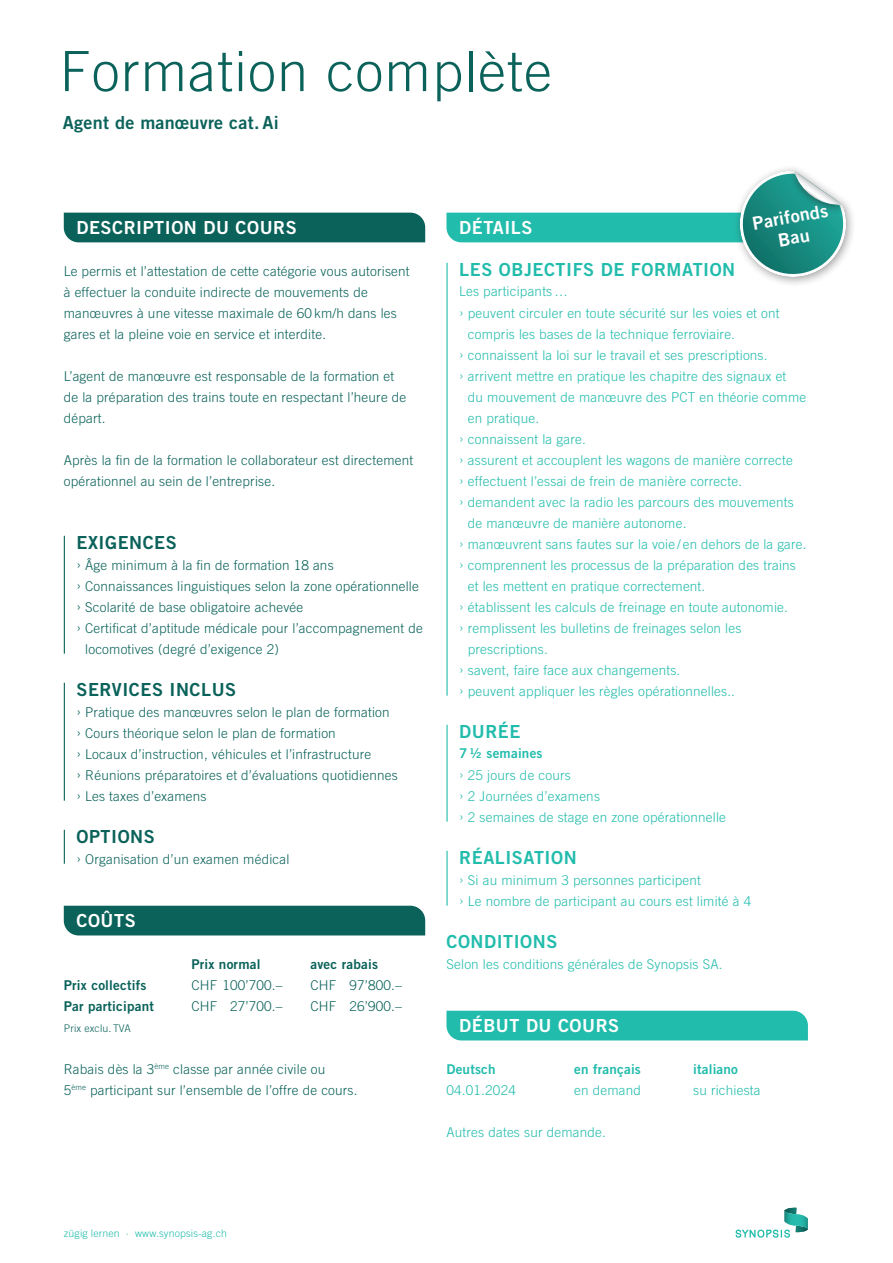
<style>
.page{position:relative;width:893px;height:1263px;background:#fff}
.page>*{position:absolute;margin:0;border:0;box-sizing:border-box;transform-origin:0 0}
.t1{font:300 55.5px "Trade Gothic LT Pro";letter-spacing:.025em;color:#0a625a}
.t2{font:18px/21px "Trade Gothic LT Pro Bd 2";letter-spacing:.03em;color:#fff;text-align:center}
.t3{font:18px "Trade Gothic LT Pro Bd 2";letter-spacing:.03em;color:#0a625a}
.t4{font:18px "Trade Gothic LT Pro Bd 2";letter-spacing:.03em;color:#22bcac}
.t5{font:300 13.5px/21px "Trade Gothic LT Pro";letter-spacing:.015em;color:#22bcac}
.t6{font:300 13.5px/21px "Trade Gothic LT Pro";letter-spacing:.015em;color:#0a625a}
.t7{font:13.5px "Trade Gothic LT Pro Bd 2";letter-spacing:.015em;color:#0a625a}
.t8{font:13.5px "Trade Gothic LT Pro Bd 2";letter-spacing:.015em;color:#22bcac}
.t9{font:300 10.5px "Trade Gothic LT Pro";letter-spacing:.015em;color:#22bcac}
.t10{font:300 10.5px "Trade Gothic LT Pro";letter-spacing:.015em;color:#0a625a}
</style>
<div class="page">
<svg style="left:736px;top:1207px;width:72px;height:31px"></svg>
<div style="left:64px;top:213px;width:361px;height:29px;background:#0a625a"></div>
<div style="left:64px;top:906px;width:361px;height:29px;background:#0a625a"></div>
<div style="left:446px;top:1011px;width:362px;height:29px;background:#22bcac"></div>
<hr style="left:64px;top:536px;width:1px;height:118px;background:#0a625a">
<hr style="left:64px;top:683px;width:1px;height:118px;background:#0a625a">
<hr style="left:446px;top:725px;width:2px;height:97px;background:#22bcac">
<hr style="left:446px;top:851px;width:2px;height:55px;background:#22bcac">
<hr style="left:64px;top:830px;width:1px;height:34px;background:#0a625a">
<hr style="left:446px;top:263px;width:2px;height:433px;background:#22bcac">
<div style="left:733px;top:164px;width:124px;height:124px;background:#231f20;opacity:.4"></div>
<svg style="left:446px;top:171px;width:403px;height:109px"></svg>
<h1 class="t1" style="left:60px;top:38px;width:494px">Formation complète</h1>
<h2 class="t3" style="left:63px;top:112px;width:217px">Agent de manœuvre cat. Ai</h2>
<h2 class="t2" style="left:77px;top:216px;width:222px">DESCRIPTION DU COURS</h2>
<p class="t6" style="left:64px;top:260px;width:347px">Le permis et l’attestation de cette catégorie vous autorisent à effectuer la conduite indirecte de mouvements de manœuvres à une vitesse maximale de 60 km/h dans les gares et la pleine voie en service et interdite.</p>
<p class="t6" style="left:64px;top:365px;width:344px">L’agent de manœuvre est responsable de la formation et de la préparation des trains toute en respectant l’heure de départ.</p>
<p class="t6" style="left:64px;top:449px;width:351px">Après la fin de la formation le collaborateur est directement opérationnel au sein de l’entreprise.</p>
<h2 class="t3" style="left:77px;top:531px;width:102px">EXIGENCES</h2>
<p class="t6" style="left:77px;top:554px;width:259px">› Âge minimum à la fin de formation 18 ans</p>
<p class="t6" style="left:77px;top:575px;width:344px">› Connaissances linguistiques selon la zone opérationnelle</p>
<p class="t6" style="left:77px;top:596px;width:228px">› Scolarité de base obligatoire achevée</p>
<p class="t6" style="left:77px;top:617px;width:348px">› Certificat d’aptitude médicale pour l’accompagnement de</p>
<p class="t6" style="left:85px;top:638px;width:195px">locomotives (degré d’exigence 2)</p>
<h2 class="t3" style="left:77px;top:678px;width:161px">SERVICES INCLUS</h2>
<p class="t6" style="left:77px;top:701px;width:323px">› Pratique des manœuvres selon le plan de formation<br>› Cours théorique selon le plan de formation<br>› Locaux d’instruction, véhicules et l’infrastructure<br>› Réunions préparatoires et d’évaluations quotidiennes › Les taxes d’examens</p>
<h2 class="t3" style="left:77px;top:825px;width:80px">OPTIONS</h2>
<p class="t6" style="left:77px;top:848px;width:214px">› Organisation d’un examen médical</p>
<h2 class="t2" style="left:77px;top:909px;width:61px">COÛTS</h2>
<p class="t7" style="left:191px;top:955px;width:71px">Prix normal</p>
<p class="t7" style="left:310px;top:955px;width:69px">avec rabais</p>
<p class="t7" style="left:64px;top:976px;width:84px">Prix collectifs</p>
<p class="t6" style="left:191px;top:974px;width:93px">CHF 100’700.–</p>
<p class="t6" style="left:310px;top:974px;width:93px">CHF 97’800.–</p>
<p class="t7" style="left:64px;top:997px;width:92px">Par participant</p>
<p class="t6" style="left:191px;top:995px;width:93px">CHF 27’700.–</p>
<p class="t6" style="left:310px;top:995px;width:93px">CHF 26’900.–</p>
<p class="t10" style="left:64px;top:1022px;width:69px">Prix exclu. TVA</p>
<p class="t6" style="left:64px;top:1058px;width:295px">Rabais dès la 3<sup>ème</sup> classe par année civile ou<br>5<sup>ème</sup> participant sur l’ensemble de l’offre de cours.</p>
<h2 class="t2" style="left:751px;top:213px;width:78px;rotate:-10deg">Parifonds<br>Bau</h2>
<h2 class="t2" style="left:459px;top:216px;width:75px">DÉTAILS</h2>
<h2 class="t4" style="left:459px;top:258px;width:278px">LES OBJECTIFS DE FORMATION</h2>
<p class="t5" style="left:459px;top:280px;width:110px">Les participants…</p>
<p class="t5" style="left:459px;top:302px;width:322px">› peuvent circuler en toute sécurité sur les voies et ont</p>
<p class="t5" style="left:468px;top:323px;width:269px">compris les bases de la technique ferroviaire.</p>
<p class="t5" style="left:459px;top:344px;width:310px">› connaissent la loi sur le travail et ses prescriptions.</p>
<p class="t5" style="left:459px;top:365px;width:329px">› arrivent mettre en pratique les chapitre des signaux et</p>
<p class="t5" style="left:468px;top:386px;width:340px">du mouvement de manœuvre des PCT en théorie comme</p>
<p class="t5" style="left:468px;top:407px;width:73px">en pratique.</p>
<p class="t5" style="left:459px;top:428px;width:128px">› connaissent la gare.</p>
<p class="t5" style="left:459px;top:449px;width:335px">› assurent et accouplent les wagons de manière correcte</p>
<p class="t5" style="left:459px;top:470px;width:284px">› effectuent l’essai de frein de manière correcte.</p>
<p class="t5" style="left:459px;top:491px;width:336px">› demandent avec la radio les parcours des mouvements</p>
<p class="t5" style="left:468px;top:512px;width:220px">de manœuvre de manière autonome.</p>
<p class="t5" style="left:459px;top:533px;width:349px">› manœuvrent sans fautes sur la voie / en dehors de la gare.</p>
<p class="t5" style="left:459px;top:554px;width:338px">› comprennent les processus de la préparation des trains</p>
<p class="t5" style="left:468px;top:575px;width:239px">et les mettent en pratique correctement.</p>
<p class="t5" style="left:459px;top:596px;width:330px">› établissent les calculs de freinage en toute autonomie.</p>
<p class="t5" style="left:459px;top:617px;width:284px">› remplissent les bulletins de freinages selon les</p>
<p class="t5" style="left:468px;top:638px;width:81px">prescriptions.</p>
<p class="t5" style="left:459px;top:659px;width:223px">› savent, faire face aux changements.</p>
<p class="t5" style="left:459px;top:680px;width:277px">› peuvent appliquer les règles opérationnelles..</p>
<h2 class="t4" style="left:459px;top:720px;width:63px">DURÉE</h2>
<p class="t8" style="left:459px;top:744px;width:85px">7 ½ semaines</p>
<p class="t5" style="left:459px;top:764px;width:268px">› 25 jours de cours<br>› 2 Journées d’examens<br>› 2 semaines de stage en zone opérationnelle</p>
<h2 class="t4" style="left:459px;top:846px;width:119px">RÉALISATION</h2>
<p class="t5" style="left:459px;top:869px;width:293px">› Si au minimum 3 personnes participent<br>› Le nombre de participant au cours est limité à 4</p>
<h2 class="t4" style="left:446px;top:930px;width:112px">CONDITIONS</h2>
<p class="t5" style="left:446px;top:953px;width:278px">Selon les conditions générales de Synopsis SA.</p>
<h2 class="t2" style="left:459px;top:1014px;width:162px">DÉBUT DU COURS</h2>
<p class="t8" style="left:446px;top:1060px;width:51px">Deutsch</p>
<p class="t8" style="left:574px;top:1060px;width:68px">en français</p>
<p class="t8" style="left:693px;top:1060px;width:46px">italiano</p>
<p class="t5" style="left:446px;top:1079px;width:71px">04.01.2024</p>
<p class="t5" style="left:574px;top:1079px;width:68px">en demand</p>
<p class="t5" style="left:693px;top:1079px;width:69px">su richiesta</p>
<p class="t5" style="left:446px;top:1121px;width:161px">Autres dates sur demande.</p>
<p class="t9" style="left:64px;top:1227px;width:165px">zügig lernen · www.synopsis-ag.ch</p>
</div>
